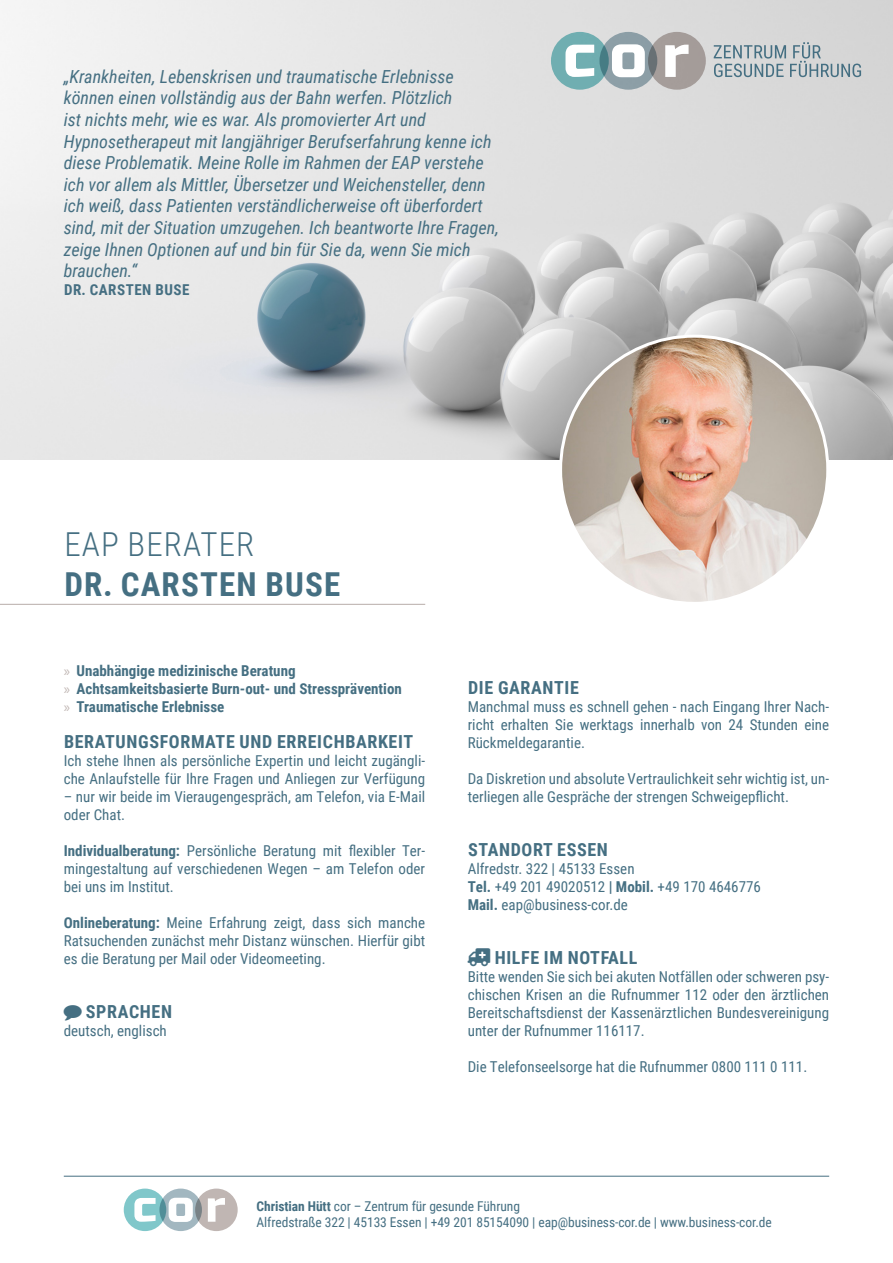
<style>
.page{position:relative;width:893px;height:1263px;background:#fff}
.page>*{position:absolute;margin:0;border:0;box-sizing:border-box;transform-origin:0 0}
.t1{font:700 33px "Roboto Condensed";letter-spacing:.035em;color:#456f82}
.t2{font:300 33px "Roboto Condensed";letter-spacing:.035em;color:#456f82}
.t3{font:italic 18px/21.6px "Roboto Condensed";color:#456f82}
.t4{font:700 18px "Roboto Condensed";letter-spacing:.035em;color:#456f82}
.t5{font:15px/18px "Roboto Condensed";color:#456f82}
.t6{font:700 15px/18px "Roboto Condensed";color:#456f82}
.t7{font:700 15px "Roboto Condensed";letter-spacing:.035em;color:#456f82}
.t8{font:13.5px/16.2px "Roboto Condensed";letter-spacing:-.005em;color:#456f82}
.s1{font-family:"Myriad Pro";font-weight:400;color:#c0b6b3}
.s2{font-weight:700}
</style>
<div class="page">
<img style="left:0;top:0;width:893px;height:460px">
<svg style="left:551px;top:32px;width:58px;height:58px"></svg>
<svg style="left:599px;top:32px;width:58px;height:58px"></svg>
<svg style="left:648px;top:32px;width:58px;height:58px;background:#9f9896"></svg>
<svg style="left:565px;top:45px;width:29px;height:32px"></svg>
<svg style="left:612px;top:44px;width:33px;height:33px"></svg>
<svg style="left:665px;top:45px;width:24px;height:32px"></svg>
<svg style="left:714px;top:42px;width:147px;height:35px;background:#b5bfc3"></svg>
<svg style="left:124px;top:1188px;width:114px;height:43px"></svg>
<hr style="left:64px;top:1176px;width:765px;height:1px;background:#456f82">
<hr style="left:0;top:604px;width:425px;height:1px;background:#c0b6b3">
<img style="left:561px;top:336px;width:267px;height:267px;border-radius:134px">
<p class="t3" style="left:64px;top:65px;width:437px">„Krankheiten, Lebenskrisen und traumatische Erlebnisse können einen vollständig aus der Bahn werfen. Plötzlich<br>ist nichts mehr, wie es war. Als promovierter Art und Hypnosetherapeut mit langjähriger Berufserfahrung kenne ich diese Problematik. Meine Rolle im Rahmen der EAP verstehe ich vor allem als Mittler, Übersetzer und Weichensteller, denn ich weiß, dass Patienten verständlicherweise oft überfordert sind, mit der Situation umzugehen. Ich beantworte Ihre Fragen, zeige Ihnen Optionen auf und bin für Sie da, wenn Sie mich brauchen.“</p>
<p class="t7" style="left:64px;top:279px;width:127px">DR. CARSTEN BUSE</p>
<h1 class="t2" style="left:64px;top:521px;width:192px">EAP BERATER</h1>
<h1 class="t1" style="left:64px;top:561px;width:277px">DR. CARSTEN BUSE</h1>
<p class="t6" style="left:64px;top:661px;width:340px"><span class="s1">»</span> Unabhängige medizinische Beratung<br><span class="s1">»</span> Achtsamkeitsbasierte Burn-out- und Stressprävention <span class="s1">»</span> Traumatische Erlebnisse</p>
<p class="t4" style="left:64px;top:729px;width:351px">BERATUNGSFORMATE UND ERREICHBARKEIT</p>
<p class="t5" style="left:64px;top:751px;width:363px">Ich stehe Ihnen als persönliche Expertin und leicht zugängli&shy;che Anlaufstelle für Ihre Fragen und Anliegen zur Verfügung</p>
<p class="t5" style="left:64px;top:787px;width:363px">– nur wir beide im Vieraugengespräch, am Telefon, via E-Mail oder Chat.</p>
<p class="t5" style="left:64px;top:841px;width:363px;text-align:justify"><span class="s2">Individualberatung:</span> Persönliche Beratung mit flexibler Ter&shy;mingestaltung auf verschiedenen Wegen – am Telefon oder bei uns im Institut.</p>
<p class="t5" style="left:64px;top:913px;width:363px;text-align:justify"><span class="s2">Onlineberatung:</span> Meine Erfahrung zeigt, dass sich manche Ratsuchenden zunächst mehr Distanz wünschen. Hierfür gibt es die Beratung per Mail oder Videomeeting.</p>
<p class="t4" style="left:64px;top:999px;width:110px">◆ SPRACHEN</p>
<p class="t5" style="left:64px;top:1021px;width:105px">deutsch, englisch</p>
<p class="t4" style="left:468px;top:675px;width:112px">DIE GARANTIE</p>
<p class="t5" style="left:468px;top:697px;width:363px;text-align:justify">Manchmal muss es schnell gehen - nach Eingang Ihrer Nach&shy;richt erhalten Sie werktags innerhalb von 24 Stunden eine Rückmeldegarantie.</p>
<p class="t5" style="left:468px;top:769px;width:363px">Da Diskretion und absolute Vertraulichkeit sehr wichtig ist, un&shy;terliegen alle Gespräche der strengen Schweigepflicht.</p>
<p class="t4" style="left:468px;top:837px;width:141px">STANDORT ESSEN</p>
<p class="t5" style="left:468px;top:859px;width:295px">Alfredstr. 322 | 45133 Essen<br><span class="s2">Tel.</span> +49 201 49020512 <span class="s2">| Mobil.</span> +49 170 4646776<br><span class="s2">Mail.</span> eap@business-cor.de</p>
<p class="t4" style="left:495px;top:945px;width:144px">HILFE IM NOTFALL</p>
<p class="t5" style="left:468px;top:967px;width:363px;text-align:justify">Bitte wenden Sie sich bei akuten Notfällen oder schweren psy&shy;chischen Krisen an die Rufnummer 112 oder den ärztlichen Bereitschaftsdienst der Kassenärztlichen Bundesvereinigung unter der Rufnummer 116117.</p>
<p class="t5" style="left:468px;top:1057px;width:341px">Die Telefonseelsorge hat die Rufnummer 0800 111 0 111.</p>
<p class="t8" style="left:257px;top:1197px;width:517px"><span class="s2">Christian Hütt</span> cor – Zentrum für gesunde Führung<br>Alfredstraße 322 | 45133 Essen | +49 201 85154090 | eap@business-cor.de | www.business-cor.de</p>
</div>
